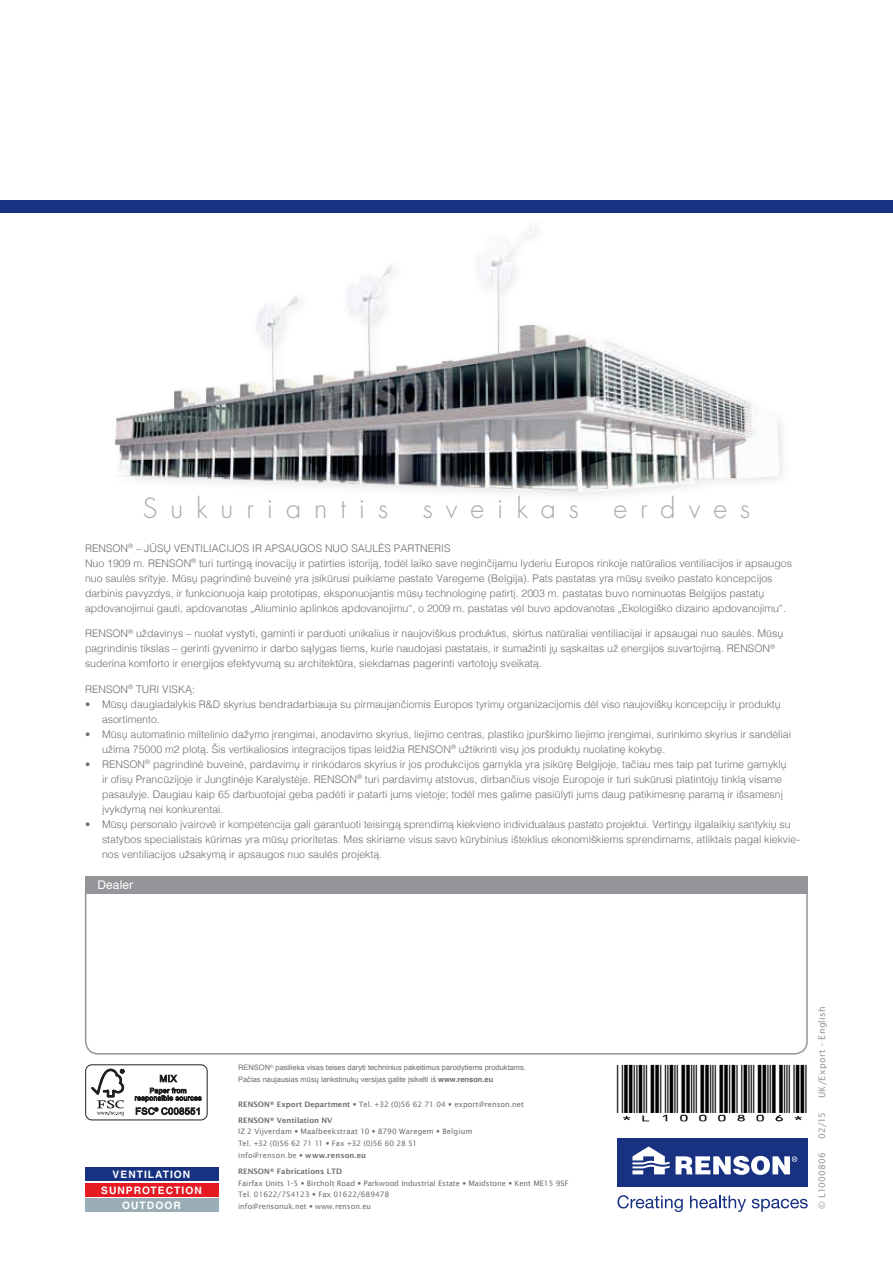
<style>
.page{position:relative;width:893px;height:1263px;background:#fff}
.page>*{position:absolute;margin:0;border:0;box-sizing:border-box;transform-origin:0 0}
.t1{font:300 27px "Futura Std";letter-spacing:.48em;color:#a8a9ad}
.t2{font:15.75px "ID Automation HC39 M";color:#000;scale:1.25 1}
.t3{font:12px "Helvetica";color:#fff}
.t4{font:300 10.5px/15px "Helvetica";color:#6c6d70}
.t5{font:700 10.2px/15.8px "Helvetica LT Std";letter-spacing:.1em;color:#fff;text-align:center}
.t6{font:9px "Lucida Sans";letter-spacing:.035em;color:#939598}
.t7{font:7.5px/11.7px "Lucida Sans";color:#6c6d70}
.t8{font:7.5px/11.7px "Helvetica";color:#6c6d70}
.t9{font:7.5px/11.7px "Lucida Sans";letter-spacing:.02em;color:#6c6d70}
.t10{font:600 7.5px/16px "Lucida Sans";color:#6c6d70}
.s1{font-family:"Helvetica Neue LT Std";font-weight:500}
.s2{font-weight:700}
.s3{font-family:"Helvetica Neue LT Std";font-weight:700}
.s4{font-weight:400}
.s5{font-family:"Helvetica Neue LT Std"}
.s6{font-weight:600}
</style>
<div class="page">
<div style="left:0;top:200px;width:893px;height:13px;background:#183181"></div>
<div style="left:110px;top:217px;width:680px;height:286px;background:#a8a9ad;opacity:.25"></div>
<img style="left:114px;top:223px;width:416px;height:254px">
<div style="left:617px;top:1138px;width:191px;height:49px;background:#183181"></div>
<svg style="left:632px;top:1146px;width:37px;height:28px"></svg>
<svg style="left:676px;top:1156px;width:121px;height:19px"></svg>
<svg style="left:617px;top:1195px;width:66px;height:17px"></svg>
<svg style="left:690px;top:1195px;width:56px;height:17px"></svg>
<svg style="left:752px;top:1199px;width:56px;height:13px"></svg>
<div style="left:85px;top:1167px;width:134px;height:13px;background:#183181"></div>
<div style="left:85px;top:1183px;width:134px;height:13px;background:#e51a23"></div>
<div style="left:85px;top:1198px;width:134px;height:14px;background:#9badb7"></div>
<div style="left:85px;top:1064px;width:123px;height:56px;border:1px solid #231f20;border-radius:6px"></div>
<svg style="left:91px;top:1069px;width:33px;height:46px"></svg>
<svg style="left:135px;top:1074px;width:67px;height:41px"></svg>
<div style="left:85px;top:876px;width:723px;height:178px;border:2px solid #939598;border-radius:13px"></div>
<div style="left:85px;top:876px;width:723px;height:17px;background:#939598"></div>
<h1 class="t1" style="left:143px;top:491px;width:247px">Sukuriantis</h1>
<h1 class="t1" style="left:423px;top:491px;width:158px">sveikas</h1>
<h1 class="t1" style="left:613px;top:491px;width:138px">erdves</h1>
<p class="t4" style="left:85px;top:540px;width:708px">RENSON<sup>®</sup> – JŪSŲ VENTILIACIJOS IR APSAUGOS NUO SAULĖS PARTNERIS<br>Nuo 1909 m. RENSON<sup>®</sup> turi turtingą inovacijų ir patirties istoriją, todėl laiko save neginčijamu lyderiu Europos rinkoje natūralios ventiliacijos ir apsaugos nuo saulės srityje. Mūsų pagrindinė buveinė yra įsikūrusi puikiame pastate Varegeme (Belgija). Pats pastatas yra mūsų sveiko pastato koncepcijos darbinis pavyzdys, ir funkcionuoja kaip prototipas, eksponuojantis mūsų technologinę patirtį. 2003 m. pastatas buvo nominuotas Belgijos pastatų apdovanojimui gauti, apdovanotas „Aliuminio aplinkos apdovanojimu“, o 2009 m. pastatas vėl buvo apdovanotas „Ekologiško dizaino apdovanojimu“.</p>
<p class="t4" style="left:85px;top:625px;width:700px">RENSON<sup>®</sup> uždavinys – nuolat vystyti, gaminti ir parduoti unikalius ir naujoviškus produktus, skirtus natūraliai ventiliacijai ir apsaugai nuo saulės. Mūsų pagrindinis tikslas – gerinti gyvenimo ir darbo sąlygas tiems, kurie naudojasi pastatais, ir sumažinti jų sąskaitas už energijos suvartojimą. RENSON<sup>® </sup>suderina komforto ir energijos efektyvumą su architektūra, siekdamas pagerinti vartotojų sveikatą.</p>
<p class="t4" style="left:85px;top:681px;width:111px">RENSON<sup>®</sup> TURI VISKĄ:</p>
<p class="t4" style="left:102px;top:696px;width:680px;text-indent:-17px"><span class="s1">•</span> Mūsų daugiadalykis R&amp;D skyrius bendradarbiauja su pirmaujančiomis Europos tyrimų organizacijomis dėl viso naujoviškų koncepcijų ir produktų asortimento.</p>
<p class="t4" style="left:102px;top:726px;width:691px;text-indent:-17px"><span class="s1">•</span> Mūsų automatinio miltelinio dažymo įrengimai, anodavimo skyrius, liejimo centras, plastiko įpurškimo liejimo įrengimai, surinkimo skyrius ir sandėliai užima 75000 m2 plotą. Šis vertikaliosios integracijos tipas leidžia RENSON<sup>®</sup> užtikrinti visų jos produktų nuolatinę kokybę.</p>
<p class="t4" style="left:102px;top:756px;width:686px;text-indent:-17px"><span class="s1">•</span> RENSON<sup>®</sup> pagrindinė buveinė, pardavimų ir rinkodaros skyrius ir jos produkcijos gamykla yra įsikūrę Belgijoje, tačiau mes taip pat turime gamyklų ir ofisų Prancūzijoje ir Jungtinėje Karalystėje. RENSON<sup>®</sup> turi pardavimų atstovus, dirbančius visoje Europoje ir turi sukūrusi platintojų tinklą visame pasaulyje. Daugiau kaip 65 darbuotojai geba padėti ir patarti jums vietoje; todėl mes galime pasiūlyti jums daug patikimesnę paramą ir išsamesnį įvykdymą nei konkurentai.</p>
<p class="t4" style="left:102px;top:816px;width:699px;text-indent:-17px"><span class="s1">•</span> Mūsų personalo įvairovė ir kompetencija gali garantuoti teisingą sprendimą kiekvieno individualaus pastato projektui. Vertingų ilgalaikių santykių su statybos specialistais kūrimas yra mūsų prioritetas. Mes skiriame visus savo kūrybinius išteklius ekonomiškiems sprendimams, atliktais pagal kiekvie&shy;nos ventiliacijos užsakymą ir apsaugos nuo saulės projektą.</p>
<p class="t3" style="left:98px;top:875px;width:37px">Dealer</p>
<p class="t5" style="left:101px;top:1166px;width:102px">VENTILATION<br>SUNPROTECTION<br>OUTDOOR</p>
<p class="t8" style="left:238px;top:1062px;width:289px">RENSON<sup>®</sup> pasilieka visas teises daryti techninius pakeitimus parodytiems produktams.<br>Pačias naujausias mūsų lankstinukų versijas galite įsikelti iš <span class="s2">www.renson.eu</span></p>
<p class="t10" style="left:238px;top:1096px;width:287px">RENSON® Export Department <span class="s3">•</span> <span class="s4">Tel. +32 (0)56 62 71 04</span> <span class="s3">•</span> <span class="s4">export@renson.net<br></span>RENSON® Ventilation NV</p>
<p class="t9" style="left:238px;top:1126px;width:236px">IZ 2 Vijverdam <span class="s5">•</span> Maalbeekstraat 10 <span class="s5">•</span> 8790 Waregem <span class="s5">•</span> Belgium<br>Tel. +32 (0)56 62 71 11 <span class="s5">•</span> Fax +32 (0)56 60 28 51 info@renson.be <span class="s5">•</span> <span class="s6">www.renson.eu</span></p>
<p class="t7" style="left:238px;top:1165px;width:332px"><span class="s6">RENSON® Fabrications LTD<br></span>Fairfax Units 1-5 <span class="s3">•</span> Bircholt Road <span class="s3">•</span> Parkwood Industrial Estate <span class="s3">•</span> Maidstone <span class="s3">•</span> Kent ME15 9SF Tel. 01622/754123 <span class="s3">•</span> Fax 01622/689478<br>info@rensonuk.net <span class="s3">•</span> www.renson.eu</p>
<h2 class="t2" style="left:617px;top:1098px;width:154px">*L1000806*</h2>
<p class="t6" style="left:817px;top:1098px;width:94px;rotate:-90deg">UK/Export - English</p>
<p class="t6" style="left:817px;top:1139px;width:28px;rotate:-90deg">02/15</p>
<p class="t6" style="left:817px;top:1209px;width:58px;rotate:-90deg">© L1000806</p>
</div>
